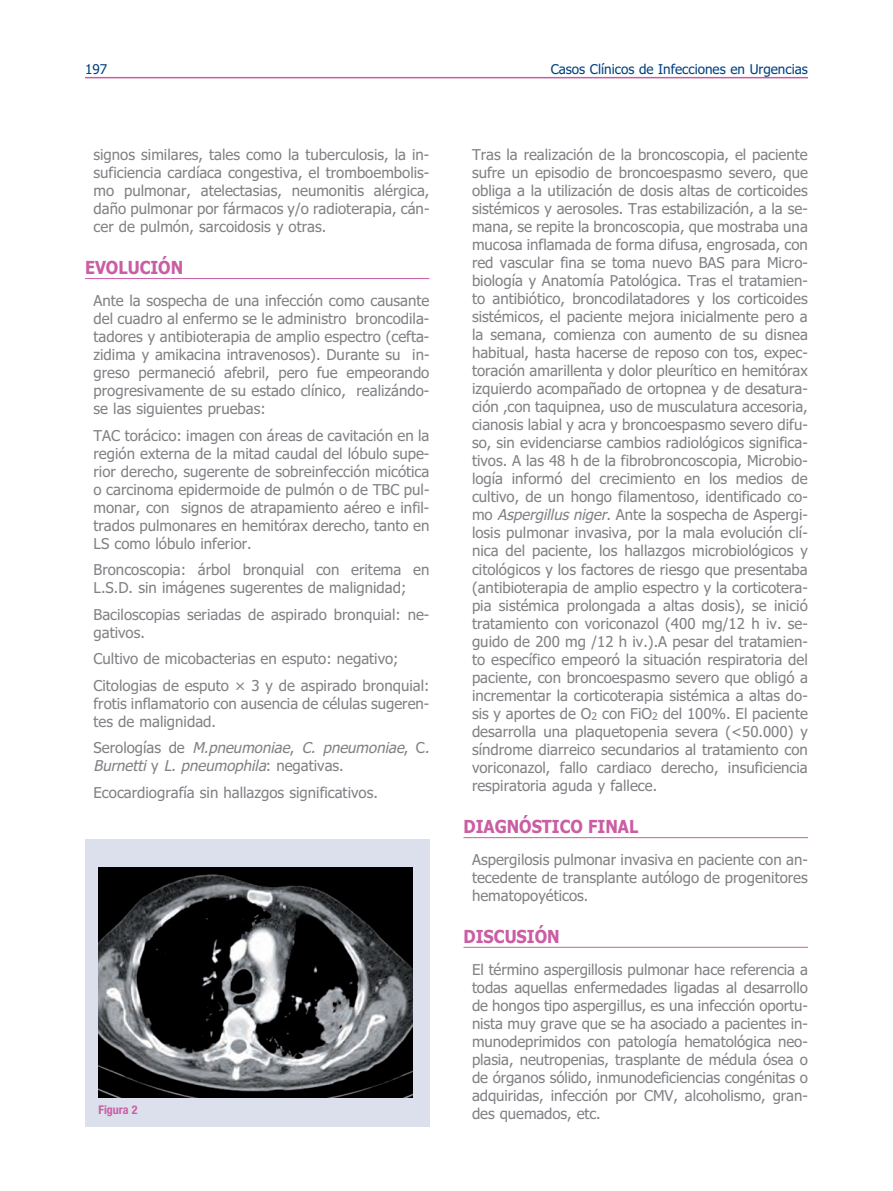
<style>
.page{position:relative;width:893px;height:1191px;background:#fff}
.page>*{position:absolute;margin:0;border:0;box-sizing:border-box;transform-origin:0 0}
.t1{font:700 18px "Tahoma";color:#ca5da3;scale:.9 1}
.t2{font:15px/18px "Tahoma";color:#808285;text-align:justify}
.t3{font:italic 15px/18px "Tahoma";color:#808285}
.t4{font:13.5px "Tahoma";color:#014181}
.t5{font:700 condensed 12px "Helvetica Neue";color:#ca5da3}
.s1{font-style:normal}
.s2{font-style:italic}
</style>
<div class="page">
<hr style="left:85px;top:77px;width:723px;height:1px;background:#ca5da3">
<hr style="left:85px;top:278px;width:344px;height:1px;background:#ca5da3">
<hr style="left:463px;top:837px;width:345px;height:1px;background:#ca5da3">
<hr style="left:463px;top:947px;width:345px;height:1px;background:#ca5da3">
<div style="left:85px;top:839px;width:344px;height:288px;background:#dce0ec"></div>
<img style="left:99px;top:867px;width:314px;height:230px">
<p class="t4" style="left:85px;top:62px;width:24px">197</p>
<p class="t4" style="left:551px;top:62px;width:259px">Casos Clínicos de Infecciones en Urgencias</p>
<p class="t2" style="left:94px;top:146px;width:337px">signos similares, tales como la tuberculosis, la in&shy;suficiencia cardíaca congestiva, el tromboembolis&shy;mo pulmonar, atelectasias, neumonitis alérgica, daño pulmonar por fármacos y/o radioterapia, cán&shy;cer de pulmón, sarcoidosis y otras.</p>
<p class="t1" style="left:85px;top:257px;width:111px">EVOLUCIÓN</p>
<p class="t2" style="left:94px;top:292px;width:337px">Ante la sospecha de una infección como causante del cuadro al enfermo se le administro broncodila&shy;tadores y antibioterapia de amplio espectro (cefta&shy;zidima y amikacina intravenosos). Durante su in&shy;greso permaneció afebril, pero fue empeorando progresivamente de su estado clínico, realizándo&shy;se las siguientes pruebas:</p>
<p class="t2" style="left:94px;top:426px;width:337px">TAC torácico: imagen con áreas de cavitación en la región externa de la mitad caudal del lóbulo supe&shy;rior derecho, sugerente de sobreinfección micótica o carcinoma epidermoide de pulmón o de TBC pul&shy;monar, con signos de atrapamiento aéreo e infil&shy;trados pulmonares en hemitórax derecho, tanto en LS como lóbulo inferior.</p>
<p class="t2" style="left:94px;top:561px;width:337px">Broncoscopia: árbol bronquial con eritema en<br>L.S.D. sin imágenes sugerentes de malignidad;</p>
<p class="t2" style="left:94px;top:605px;width:337px">Baciloscopias seriadas de aspirado bronquial: ne&shy;gativos.</p>
<p class="t2" style="left:94px;top:645px;width:337px;line-height:26.5px">Cultivo de micobacterias en esputo: negativo;<br>Citologias de esputo × 3 y de aspirado bronquial:</p>
<p class="t2" style="left:94px;top:694px;width:337px">frotis inflamatorio con ausencia de células sugeren&shy;tes de malignidad.</p>
<p class="t3" style="left:94px;top:739px;width:341px"><span class="s1">S e r o l o g ía s d e</span> M.pneumoniae<span class="s1">,</span> C. pneumoniae<span class="s1">, C</span> .<br>Burnetti <span class="s1">y</span> L. pneumophila<span class="s1">: n e g a t i v a s .</span></p>
<p class="t2" style="left:94px;top:783px;width:286px">Ecocardiografía sin hallazgos significativos.</p>
<p class="t5" style="left:99px;top:1105px;width:41px">Figura 2</p>
<p class="t2" style="left:472px;top:146px;width:337px">Tras la realización de la broncoscopia, el paciente sufre un episodio de broncoespasmo severo, que obliga a la utilización de dosis altas de corticoides sistémicos y aerosoles. Tras estabilización, a la se&shy;mana, se repite la broncoscopia, que mostraba una mucosa inflamada de forma difusa, engrosada, con red vascular fina se toma nuevo BAS para Micro&shy;biología y Anatomía Patológica. Tras el tratamien&shy;to antibiótico, broncodilatadores y los corticoides sistémicos, el paciente mejora inicialmente pero a la semana, comienza con aumento de su disnea habitual, hasta hacerse de reposo con tos, expec&shy;toración amarillenta y dolor pleurítico en hemitórax izquierdo acompañado de ortopnea y de desatura&shy;ción ,con taquipnea, uso de musculatura accesoria, cianosis labial y acra y broncoespasmo severo difu&shy;so, sin evidenciarse cambios radiológicos significa&shy;tivos. A las 48 h de la fibrobroncoscopia, Microbio&shy;logía informó del crecimiento en los medios de cultivo, de un hongo filamentoso, identificado co&shy;mo <span class="s2">Aspergillusniger</span>. Ante la sospecha de Aspergi&shy;losis pulmonar invasiva, por la mala evolución clí&shy;nica del paciente, los hallazgos microbiológicos y citológicos y los factores de riesgo que presentaba (antibioterapia de amplio espectro y la corticotera&shy;pia sistémica prolongada a altas dosis), se inició tratamiento con voriconazol (400 mg/12 h iv. se&shy;guido de 200 mg /12 h iv.).A pesar del tratamien&shy;to específico empeoró la situación respiratoria del paciente, con broncoespasmo severo que obligó a incrementar la corticoterapia sistémica a altas do&shy;sis y aportes de O<sub>2</sub> con FiO<sub>2</sub> del 100%. El paciente desarrolla una plaquetopenia severa (&lt;50.000) y síndrome diarreico secundarios al tratamiento con voriconazol, fallo cardiaco derecho, insuficiencia respiratoria aguda y fallece.</p>
<p class="t1" style="left:463px;top:816px;width:196px">DIAGNÓSTICO FINAL</p>
<p class="t2" style="left:472px;top:851px;width:337px">Aspergilosis pulmonar invasiva en paciente con an&shy;tecedente de transplante autólogo de progenitores hematopoyéticos.</p>
<p class="t1" style="left:463px;top:926px;width:108px">DISCUSIÓN</p>
<p class="t2" style="left:472px;top:960px;width:337px">El término aspergillosis pulmonar hace referencia a todas aquellas enfermedades ligadas al desarrollo de hongos tipo aspergillus, es una infección oportu&shy;nista muy grave que se ha asociado a pacientes in&shy;munodeprimidos con patología hematológica neo&shy;plasia, neutropenias, trasplante de médula ósea o de órganos sólido, inmunodeficiencias congénitas o adquiridas, infección por CMV, alcoholismo, gran&shy;des quemados, etc.</p>
</div>
